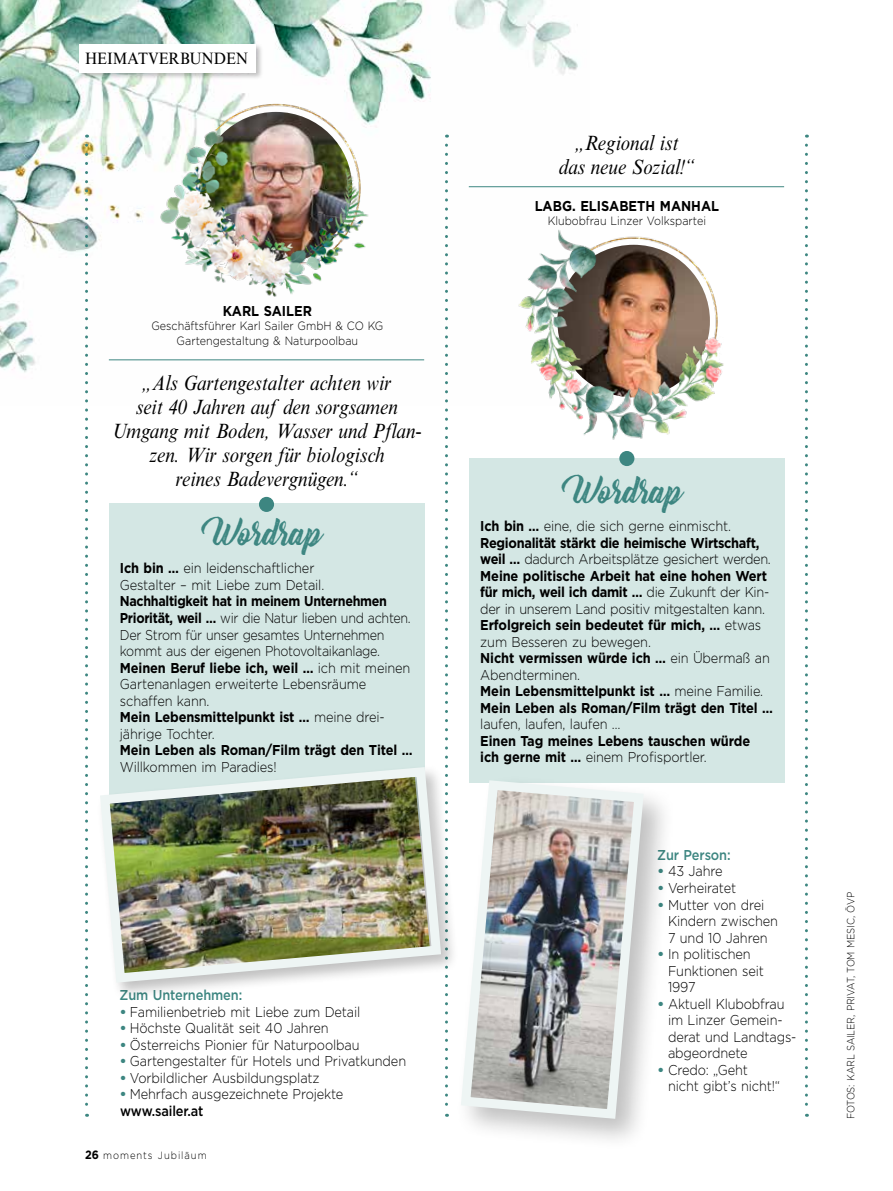
<style>
.page{position:relative;width:893px;height:1191px;background:#fff}
.page>*{position:absolute;margin:0;border:0;box-sizing:border-box;transform-origin:0 0}
.t1{font:33px "Bernadette Rough";letter-spacing:-.01em;color:#3d8681;scale:.9 1}
.t2{font:italic 21px/24px "Times New Roman MT Std";color:#000;text-align:center;scale:.9 1}
.t3{font:16.5px "Times New Roman MT Std";color:#000;scale:.9 1}
.t4{font:700 14.25px/16.5px "Gotham";letter-spacing:-.01em;color:#000;scale:.9 1}
.t5{font:300 14.25px/16.5px "Gotham";letter-spacing:-.01em;color:#000;scale:.9 1}
.t6{font:300 14.25px/16.5px "Gotham";letter-spacing:-.01em;color:#000;scale:.88 1}
.t7{font:500 14.25px "Gotham";letter-spacing:-.01em;color:#3d8681;scale:.9 1}
.t8{font:300 12px/14.4px "Gotham";color:#000;text-align:center;scale:.9 1}
.t9{font:300 10.5px "Gotham";letter-spacing:-.01em;color:#000;scale:.9 1}
.t10{font:300 10.5px "Gotham";letter-spacing:.1em;color:#000;scale:.9 1}
.s1{font-weight:700}
.s2{font-weight:500}
.s3{font-weight:700;font-size:12px}
.s4{font-weight:300}
</style>
<div class="page">
<img style="left:0;top:0;width:590px;height:373px">
<svg style="left:85px;top:145px;width:3px;height:971px"></svg>
<svg style="left:445px;top:145px;width:3px;height:971px"></svg>
<img style="left:145px;top:76px;width:228px;height:235px">
<div style="left:109px;top:503px;width:315px;height:332px;background:#d4e7e4"></div>
<div style="left:259px;top:497px;width:15px;height:15px;background:#3d8681;border-radius:50%"></div>
<div style="left:97px;top:763px;width:362px;height:237px;background:#000;opacity:.25"></div>
<img style="left:97px;top:762px;width:349px;height:225px">
<hr style="left:109px;top:359px;width:315px;height:1px;background:#3d8681">
<svg style="left:805px;top:145px;width:3px;height:971px"></svg>
<hr style="left:469px;top:186px;width:315px;height:1px;background:#3d8681">
<img style="left:503px;top:229px;width:221px;height:211px">
<div style="left:469px;top:458px;width:315px;height:324px;background:#d4e7e4"></div>
<div style="left:619px;top:451px;width:15px;height:15px;background:#3d8681;border-radius:50%"></div>
<div style="left:77px;top:43px;width:186px;height:38px;background:#000;opacity:.25"></div>
<div style="left:79px;top:44px;width:177px;height:29px;background:#fff"></div>
<div style="left:454px;top:773px;width:222px;height:378px;background:#000;opacity:.25"></div>
<svg style="left:456px;top:775px;width:192px;height:348px"></svg>
<p class="t3" style="left:85px;top:49px;width:183px">HEIMATVERBUNDEN</p>
<p class="t4" style="left:223px;top:302px;width:101px">KARL SAILER</p>
<p class="t8" style="left:151px;top:318px;width:259px">Geschäftsführer Karl Sailer GmbH &amp; CO KG<br>Gartengestaltung &amp; Naturpoolbau</p>
<h2 class="t2" style="left:112px;top:371px;width:346px">„Als Gartengestalter achten wir<br>seit 40 Jahren auf den sorgsamen<br>Umgang mit Boden, Wasser und Pflan&shy;zen. Wir sorgen für biologisch<br>reines Badevergnügen.“</h2>
<h1 class="t1" style="left:209px;top:506px;width:128px">Wordrap</h1>
<p class="t5" style="left:120px;top:560px;width:229px"><span class="s1">Ich bin …</span> ein leidenschaftlicher<br>Gestalter – mit Liebe zum Detail.</p>
<p class="t6" style="left:120px;top:593px;width:332px"><span class="s1">Nachhaltigkeit hat in meinem Unternehmen Priorität, weil …</span> wir die Natur lieben und achten.<br>Der Strom für unser gesamtes Unternehmen kommt aus der eigenen Photovoltaikanlage.<br><span class="s1">Meinen Beruf liebe ich, weil …</span> ich mit meinen Gartenanlagen erweiterte Lebensräume schaffen kann.<br><span class="s1">Mein Lebensmittelpunkt ist …</span> meine drei&shy;jährige Tochter.</p>
<p class="t4" style="left:120px;top:741px;width:327px">Mein Leben als Roman/Film trägt den Titel …</p>
<p class="t5" style="left:120px;top:758px;width:176px">Willkommen im Paradies!</p>
<p class="t7" style="left:120px;top:985px;width:138px">Zum Unternehmen:</p>
<p class="t5" style="left:121px;top:1003px;width:268px"><sup>●</sup> Familienbetrieb mit Liebe zum Detail</p>
<p class="t5" style="left:121px;top:1019px;width:232px"><sup>●</sup> Höchste Qualität seit 40 Jahren</p>
<p class="t5" style="left:121px;top:1036px;width:267px"><sup>●</sup> Österreichs Pionier für Naturpoolbau</p>
<p class="t5" style="left:121px;top:1052px;width:318px"><sup>●</sup> Gartengestalter für Hotels und Privatkunden</p>
<p class="t5" style="left:121px;top:1069px;width:222px"><sup>●</sup> Vorbildlicher Ausbildungsplatz</p>
<p class="t5" style="left:120px;top:1085px;width:250px"><sup>●</sup> Mehrfach ausgezeichnete Projekte <span class="s2">www.sailer.at</span></p>
<p class="t10" style="left:85px;top:1149px;width:137px"><span class="s3">26</span> moments Jubiläum</p>
<h2 class="t2" style="left:559px;top:131px;width:152px">„Regional ist<br>das neue Sozial!“</h2>
<p class="t4" style="left:535px;top:197px;width:206px">LABG. ELISABETH MANHAL</p>
<p class="t8" style="left:548px;top:213px;width:177px">Klubobfrau Linzer Volkspartei</p>
<h1 class="t1" style="left:570px;top:464px;width:128px">Wordrap</h1>
<p class="t4" style="left:480px;top:518px;width:327px">Ich bin … <span class="s4">eine, die sich gerne einmischt.<br></span>Regionalität stärkt die heimische Wirtschaft, weil … <span class="s4">dadurch Arbeitsplätze gesichert werden.<br></span>Meine politische Arbeit hat eine hohen Wert für mich, weil ich damit … <span class="s4">die Zukunft der Kin&shy;der in unserem Land positiv mitgestalten kann.<br></span>Erfolgreich sein bedeutet für mich, … <span class="s4">etwas zum Besseren zu bewegen.<br></span>Nicht vermissen würde ich … <span class="s4">ein Übermaß an Abendterminen.<br></span>Mein Lebensmittelpunkt ist … <span class="s4">meine Familie.<br></span>Mein Leben als Roman/Film trägt den Titel …</p>
<p class="t5" style="left:480px;top:715px;width:157px">laufen, laufen, laufen …</p>
<p class="t4" style="left:480px;top:732px;width:301px">Einen Tag meines Lebens tauschen würde ich gerne mit … <span class="s4">einem Profisportler.</span></p>
<p class="t7" style="left:657px;top:845px;width:83px">Zur Person:</p>
<p class="t5" style="left:658px;top:862px;width:73px"><sup>●</sup> 43 Jahre</p>
<p class="t5" style="left:658px;top:879px;width:88px"><sup>●</sup> Verheiratet</p>
<p class="t5" style="left:668px;top:895px;width:124px;text-indent:-10px"><sup>●</sup> Mutter von drei<br>Kindern zwischen<br>7 und 10 Jahren</p>
<p class="t5" style="left:668px;top:945px;width:108px;text-indent:-10px"><sup>●</sup> In politischen<br>Funktionen seit<br>1997</p>
<p class="t5" style="left:668px;top:994px;width:144px;text-indent:-10px"><sup>●</sup> Aktuell Klubobfrau im Linzer Gemein&shy;derat und Landtags&shy;abgeordnete</p>
<p class="t5" style="left:668px;top:1060px;width:126px;text-indent:-10px"><sup>●</sup> Credo: „Geht nicht gibt’s nicht!“</p>
<p class="t9" style="left:844px;top:1119px;width:254px;rotate:-90deg">FOTOS: KARL SAILER, PRIVAT, TOM MESIC, ÖVP</p>
</div>
